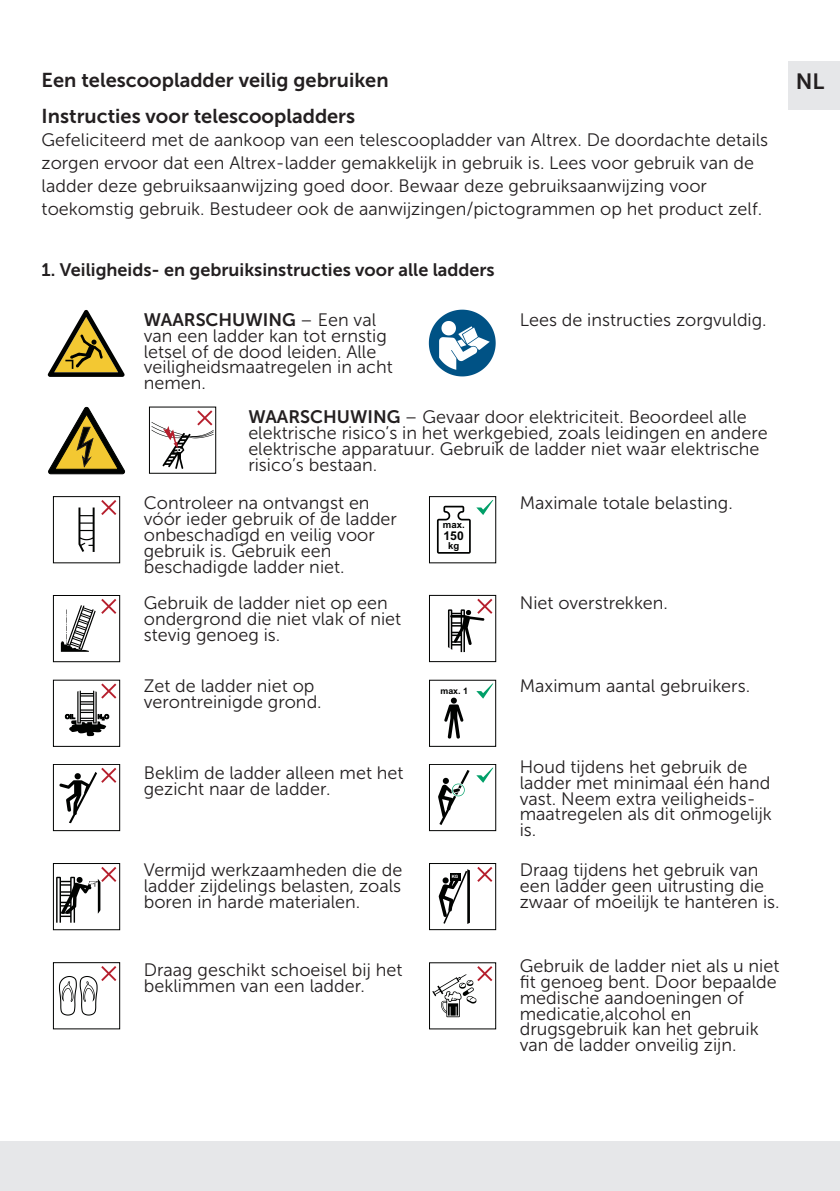
<style>
.page{position:relative;width:840px;height:1191px;background:#fff}
.page>*{position:absolute;margin:0;border:0;box-sizing:border-box;transform-origin:0 0}
.t1{font:22px "Museo Sans 700";color:#231f20}
.t2{font:20px "Museo Sans 700";color:#231f20}
.t3{font:18px/15.8px "Museo Sans 300";color:#231f20}
.t4{font:18px "Museo Sans 700";color:#231f20}
.t5{font:700 12.2px "Arial";color:#000200}
.t6{font:700 9.6px/20.8px "Arial";color:#000200;text-align:center}
.t7{font:700 8.8px "Arial";color:#000200}
.t8{font:700 6px "Arial";color:#000200}
.t9{font:700 4.4px "Arial";color:#fff}
.s1{font-family:"Museo Sans 300"}
.s2{font-family:"Museo Sans 700"}
</style>
<div class="page">
<div style="left:787px;top:61px;width:52px;height:48px;background:#e6e7e9"></div>
<div style="left:0;top:1141px;width:839px;height:50px;background:#e6e7e9"></div>
<svg style="left:48px;top:310px;width:76px;height:67px"></svg>
<svg style="left:428px;top:310px;width:67px;height:66px"></svg>
<svg style="left:78px;top:507px;width:17px;height:45px"></svg>
<div style="left:53px;top:496px;width:67px;height:67px;border:1px solid #000200"></div>
<svg style="left:101px;top:500px;width:15px;height:15px"></svg>
<svg style="left:436px;top:506px;width:34px;height:48px"></svg>
<div style="left:429px;top:496px;width:66px;height:67px;border:1px solid #000200"></div>
<svg style="left:476px;top:500px;width:17px;height:15px"></svg>
<div style="left:53px;top:595px;width:67px;height:67px;border:1px solid #000200"></div>
<svg style="left:61px;top:599px;width:55px;height:53px"></svg>
<div style="left:429px;top:595px;width:66px;height:67px;border:1px solid #000200"></div>
<svg style="left:448px;top:598px;width:44px;height:54px"></svg>
<div style="left:53px;top:680px;width:67px;height:66px;border:1px solid #000200"></div>
<svg style="left:69px;top:683px;width:47px;height:53px"></svg>
<svg style="left:444px;top:697px;width:19px;height:41px"></svg>
<svg style="left:476px;top:683px;width:17px;height:15px"></svg>
<div style="left:53px;top:764px;width:67px;height:67px;border:1px solid #000200"></div>
<svg style="left:59px;top:767px;width:57px;height:56px"></svg>
<svg style="left:438px;top:770px;width:31px;height:55px"></svg>
<div style="left:429px;top:764px;width:66px;height:67px;border:1px solid #000200"></div>
<svg style="left:476px;top:767px;width:17px;height:16px"></svg>
<div style="left:53px;top:863px;width:67px;height:67px;border:1px solid #000200"></div>
<svg style="left:56px;top:867px;width:60px;height:55px"></svg>
<svg style="left:438px;top:869px;width:31px;height:55px"></svg>
<div style="left:429px;top:863px;width:66px;height:67px;border:1px solid #000200"></div>
<svg style="left:477px;top:867px;width:15px;height:15px"></svg>
<div style="left:53px;top:962px;width:67px;height:67px;border:1px solid #000200"></div>
<svg style="left:59px;top:966px;width:57px;height:49px"></svg>
<svg style="left:432px;top:966px;width:60px;height:51px"></svg>
<svg style="left:48px;top:407px;width:76px;height:67px"></svg>
<div style="left:149px;top:407px;width:67px;height:66px;border:1px solid #000200"></div>
<svg style="left:151px;top:410px;width:62px;height:59px"></svg>
<p class="t2" style="left:42px;top:69px;width:348px">Een telescoopladder veilig gebruiken</p>
<p class="t2" style="left:42px;top:105px;width:315px">Instructies voor telescoopladders</p>
<p class="t3" style="left:42px;top:128px;width:727px;line-height:22.8px">Gefeliciteerd met de aankoop van een telescoopladder van Altrex. De doordachte details zorgen ervoor dat een Altrex-ladder gemakkelijk in gebruik is. Lees voor gebruik van de ladder deze gebruiksaanwijzing goed door. Bewaar deze gebruiksaanwijzing voor toekomstig gebruik. Bestudeer ook de aanwijzingen/pictogrammen op het product zelf.</p>
<p class="t4" style="left:42px;top:260px;width:454px">1. Veiligheids- en gebruiksinstructies voor alle ladders</p>
<p class="t4" style="left:144px;top:310px;width:234px">WAARSCHUWING <span class="s1">– Een val</span></p>
<p class="t3" style="left:144px;top:328px;width:250px">van een ladder kan tot ernstig letsel of de dood leiden. Alle veiligheidsmaatregelen in acht nemen.</p>
<p class="t3" style="left:519px;top:312px;width:248px">Lees de instructies zorgvuldig.</p>
<p class="t3" style="left:248px;top:409px;width:520px"><span class="s2">WAARSCHUWING</span> – Gevaar door elektriciteit. Beoordeel alle elektrische risico’s in het werkgebied, zoals leidingen en andere elektrische apparatuur. Gebruik de ladder niet waar elektrische risico’s bestaan.</p>
<p class="t3" style="left:144px;top:495px;width:254px">Controleer na ontvangst en vóór ieder gebruik of de ladder onbeschadigd en veilig voor gebruik is. Gebruik een beschadigde ladder niet.</p>
<p class="t3" style="left:519px;top:495px;width:214px">Maximale totale belasting.</p>
<p class="t6" style="left:442px;top:515px;width:23px">max. kg</p>
<p class="t5" style="left:443px;top:531px;width:22px">150</p>
<p class="t8" style="left:65px;top:713px;width:11px">OIL</p>
<p class="t8" style="left:98px;top:713px;width:13px">H<sub>2</sub>O</p>
<p class="t3" style="left:144px;top:595px;width:259px">Gebruik de ladder niet op een ondergrond die niet vlak of niet stevig genoeg is.</p>
<p class="t3" style="left:519px;top:595px;width:150px">Niet overstrekken.</p>
<p class="t3" style="left:144px;top:678px;width:179px">Zet de ladder niet op verontreinigde grond.</p>
<p class="t7" style="left:440px;top:686px;width:29px">max. 1</p>
<p class="t3" style="left:519px;top:678px;width:232px">Maximum aantal gebruikers.</p>
<p class="t3" style="left:144px;top:765px;width:261px">Beklim de ladder alleen met het gezicht naar de ladder.</p>
<p class="t3" style="left:519px;top:759px;width:253px">Houd tijdens het gebruik de ladder met minimaal één hand vast. Neem extra veiligheids&shy;maatregelen als dit onmogelijk is.</p>
<p class="t3" style="left:144px;top:862px;width:260px;text-align:justify">Vermijd werkzaamheden die de ladder zijdelings belasten, zoals boren in harde materialen.</p>
<p class="t3" style="left:519px;top:862px;width:261px">Draag tijdens het gebruik van een ladder geen uitrusting die zwaar of moeilijk te hanteren is.</p>
<p class="t9" style="left:451px;top:874px;width:8px">KG</p>
<p class="t1" style="left:795px;top:69px;width:30px">NL</p>
<p class="t3" style="left:144px;top:962px;width:260px">Draag geschikt schoeisel bij het beklimmen van een ladder.</p>
<p class="t3" style="left:519px;top:958px;width:261px">Gebruik de ladder niet als u niet fit genoeg bent. Door bepaalde medische aandoeningen of medicatie,alcohol en drugsgebruik kan het gebruik van de ladder onveilig zijn.</p>
</div>
